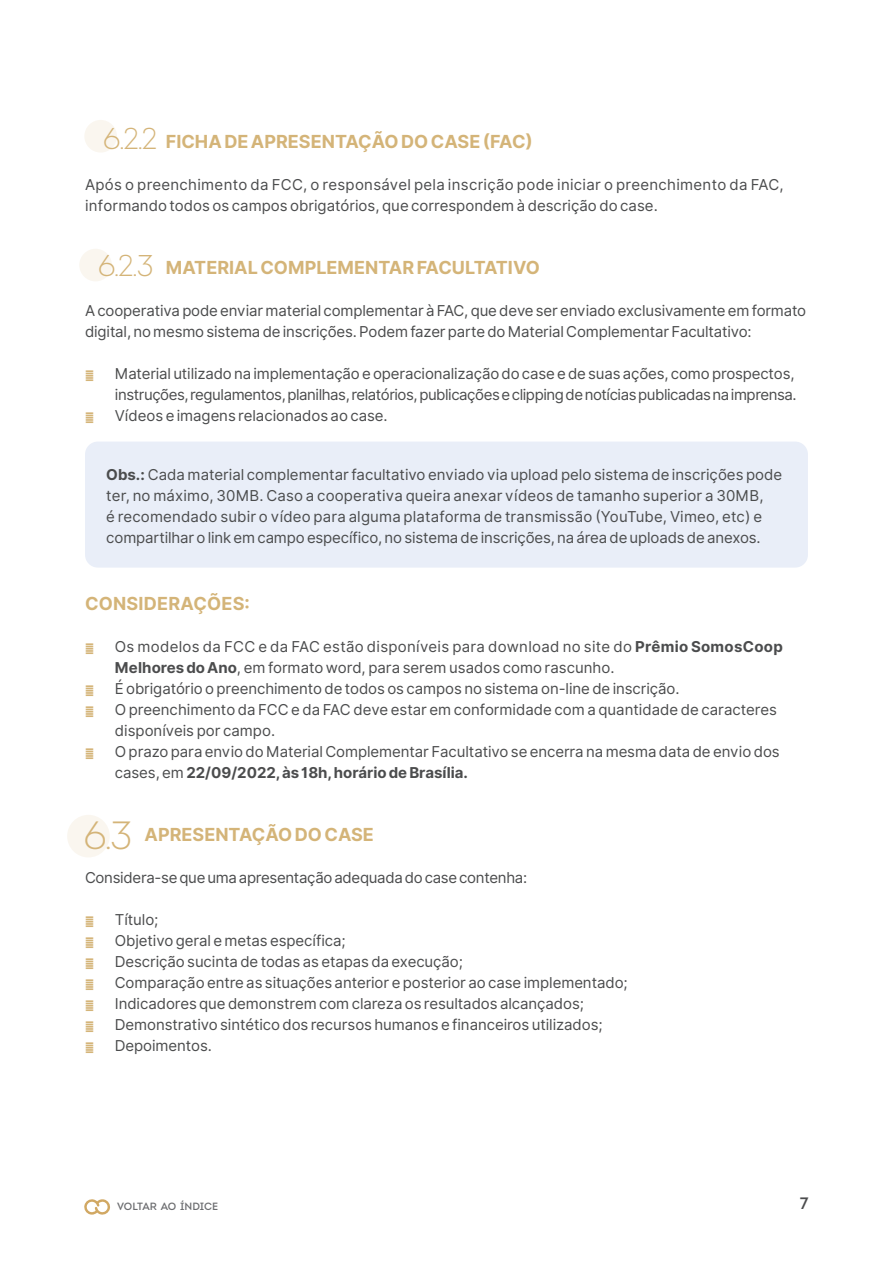
<style>
.page{position:relative;width:893px;height:1263px;background:#fff}
.page>*{position:absolute;margin:0;border:0;box-sizing:border-box;transform-origin:0 0}
.List_Paragraph{font:39.3px "Intro Light Alt";color:#d4b478}
.List_Paragraph-2{font:30px "Intro Light Alt";color:#d4b478}
.Subtítulo{font:700 18px "Inter";color:#d4b478}
.Default{font:700 18px "Inter";letter-spacing:.01em;color:#d4b478}
.t1{font:16.5px "Intro";color:#4b4c4d}
.Default-2{font:15px/21px "Inter";letter-spacing:-.005em;color:#4b4c4d}
.Default-3{font:15px/21px "Inter";letter-spacing:.015em;color:#4b4c4d}
.Default-4{font:15px/21px "Inter";letter-spacing:-.03em;color:#4b4c4d;text-align:right}
.Parágrafo_da_Lista1{font:15px "Inter";letter-spacing:-.02em;color:#4b4c4d}
.t2{font:10.5px "Intro";letter-spacing:-.01em;color:#6c6d70}
.s1{font-size:9px;color:#d4b478}
.s2{font-weight:700}
</style>
<div class="page">
<div style="left:85px;top:442px;width:723px;height:126px;background:#e9eef8;border-radius:13px"></div>
<svg style="left:84px;top:1199px;width:26px;height:16px"></svg>
<div style="left:84px;top:120px;width:33px;height:33px;background:#faf6ef;border-radius:50%"></div>
<div style="left:79px;top:249px;width:33px;height:32px;background:#faf6ef;border-radius:50%"></div>
<div style="left:67px;top:815px;width:43px;height:42px;background:#faf6ef;border-radius:50%"></div>
<p class="List_Paragraph-2" style="left:103px;top:120px;width:56px">6.2.2</p>
<p class="Subtítulo" style="left:166px;top:128px;width:369px">FICHA DE APRESENTAÇÃO DO CASE (FAC)</p>
<p class="Default-3" style="left:85px;top:174px;width:700px">Após o preenchimento da FCC, o responsável pela inscrição pode iniciar o preenchimento da FAC, informando todos os campos obrigatórios, que correspondem à descrição do case.</p>
<p class="List_Paragraph-2" style="left:98px;top:246px;width:57px">6.2.3</p>
<p class="Subtítulo" style="left:166px;top:254px;width:376px">MATERIAL COMPLEMENTAR FACULTATIVO</p>
<p class="Default-2" style="left:85px;top:300px;width:723px">A cooperativa pode enviar material complementar à FAC, que deve ser enviado exclusivamente em formato digital, no mesmo sistema de inscrições. Podem fazer parte do Material Complementar Facultativo:</p>
<p class="Default-4" style="left:85px;top:363px;width:713px"><span class="s1">■</span> Material utilizado na implementação e operacionalização do case e de suas ações, como prospectos, instruções, regulamentos, planilhas, relatórios, publicações e clipping de notícias publicadas na imprensa.</p>
<p class="Default-2" style="left:85px;top:405px;width:304px"><span class="s1">■</span> Vídeos e imagens relacionados ao case.</p>
<p class="Default-2" style="left:106px;top:464px;width:677px"><span class="s2">Obs.:</span> Cada material complementar facultativo enviado via upload pelo sistema de inscrições pode ter, no máximo, 30MB. Caso a cooperativa queira anexar vídeos de tamanho superior a 30MB,<br>é recomendado subir o vídeo para alguma plataforma de transmissão (YouTube, Vimeo, etc) e compartilhar o link em campo específico, no sistema de inscrições, na área de uploads de anexos.</p>
<p class="Default" style="left:85px;top:590px;width:166px">CONSIDERAÇÕES:</p>
<p class="Default-3" style="left:115px;top:636px;width:670px;text-indent:-30px"><span class="s1">■</span> Os modelos da FCC e da FAC estão disponíveis para download no site do <span class="s2">Prêmio SomosCoop<br>Melhores do Ano</span>, em formato word, para serem usados como rascunho.</p>
<p class="Default-2" style="left:85px;top:678px;width:596px"><span class="s1">■</span> É obrigatório o preenchimento de todos os campos no sistema on-line de inscrição.</p>
<p class="Default-2" style="left:115px;top:699px;width:664px;text-indent:-30px"><span class="s1">■</span> O preenchimento da FCC e da FAC deve estar em conformidade com a quantidade de caracteres disponíveis por campo.</p>
<p class="Default-2" style="left:115px;top:741px;width:666px;text-indent:-30px"><span class="s1">■</span> O prazo para envio do Material Complementar Facultativo se encerra na mesma data de envio dos cases, em <span class="s2">22/09/2022, às 18h, horário de Brasília.</span></p>
<p class="List_Paragraph" style="left:84px;top:810px;width:50px">6.3</p>
<p class="Subtítulo" style="left:145px;top:821px;width:231px">APRESENTAÇÃO DO CASE</p>
<p class="Parágrafo_da_Lista1" style="left:85px;top:866px;width:444px">Considera-se que uma apresentação adequada do case contenha:</p>
<p class="Default-2" style="left:85px;top:909px;width:75px"><span class="s1">■</span> Título;</p>
<p class="Default-2" style="left:85px;top:930px;width:262px"><span class="s1">■</span> Objetivo geral e metas específica;</p>
<p class="Default-2" style="left:85px;top:951px;width:379px"><span class="s1">■</span> Descrição sucinta de todas as etapas da execução;</p>
<p class="Default-2" style="left:85px;top:972px;width:544px"><span class="s1">■</span> Comparação entre as situações anterior e posterior ao case implementado;</p>
<p class="Default-2" style="left:85px;top:993px;width:500px"><span class="s1">■</span> Indicadores que demonstrem com clareza os resultados alcançados;</p>
<p class="Default-2" style="left:85px;top:1014px;width:519px"><span class="s1">■</span> Demonstrativo sintético dos recursos humanos e financeiros utilizados;</p>
<p class="Default-2" style="left:85px;top:1035px;width:128px"><span class="s1">■</span> Depoimentos.</p>
<p class="t2" style="left:117px;top:1200px;width:103px">VOLTAR AO ÍNDICE</p>
<p class="t1" style="left:800px;top:1193px;width:10px">7</p>
</div>
